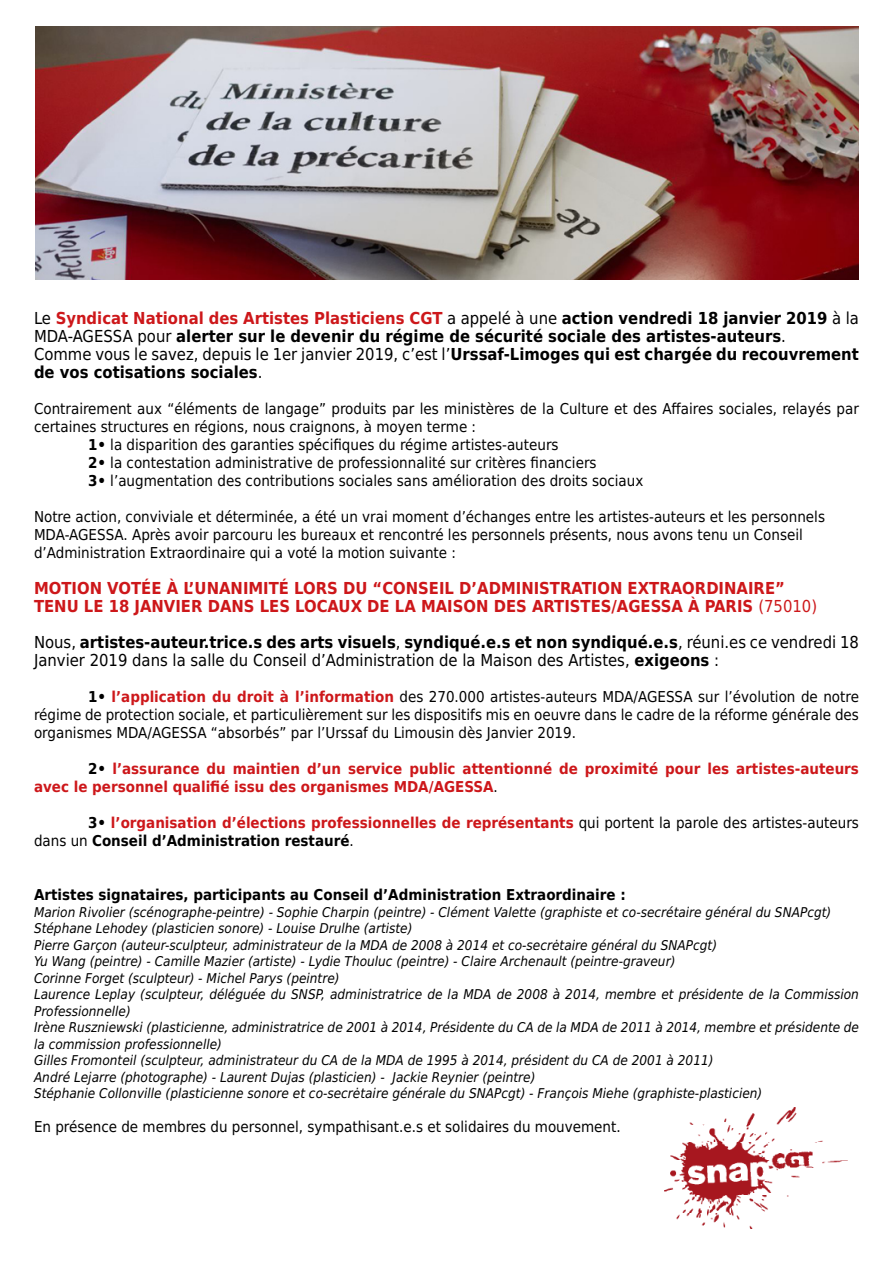
<style>
.page{position:relative;width:893px;height:1263px;background:#fff}
.page>*{position:absolute;margin:0;border:0;box-sizing:border-box;transform-origin:0 0}
.t1{font:700 16.5px/18px "DejaVu Sans Condensed";color:#000}
.t2{font:16.5px/18px "DejaVu Sans Condensed";color:#000}
.t3{font:700 16.5px/18px "DejaVu Sans Condensed";color:#cd171a}
.t4{font:15px/18px "DejaVu Sans Condensed";color:#000}
.t5{font:700 15px/18px "DejaVu Sans Condensed";color:#cd171a}
.t6{font:700 15px "DejaVu Sans Condensed";color:#000}
.t7{font:italic 13.5px/16.5px "DejaVu Sans Condensed";color:#000}
.s1{font-weight:400}
.s2{color:#cd171a}
.s3{font-weight:700}
.s4{font-weight:700;color:#cd171a}
.s5{color:#000}
.s6{font-weight:400;color:#000}
</style>
<div class="page">
<img style="left:36px;top:26px;width:822px;height:254px">
<img style="left:664px;top:1107px;width:183px;height:121px">
<p class="t1" style="left:34px;top:309px;width:826px"><span class="s1">Le</span> <span class="s2">Syndicat National des Artistes Plasticiens CGT</span> <span class="s1">a appelé à une</span> action vendredi 18 janvier 2019 <span class="s1">à la MDA-AGESSA pour</span> alerter sur le devenir du régime de sécurité sociale des artistes-auteurs<span class="s1">.<br>Comme vous le savez, depuis le 1er janvier 2019, c’est l’</span>Urssaf-Limoges qui est chargée du recouvrement de vos cotisations sociales<span class="s1">.</span></p>
<p class="t4" style="left:34px;top:399px;width:826px">Contrairement aux “éléments de langage” produits par les ministères de la Culture et des Affaires sociales, relayés par</p>
<p class="t4" style="left:34px;top:417px;width:444px">certaines structures en régions, nous craignons, à moyen terme :</p>
<p class="t4" style="left:88px;top:435px;width:472px"><span class="s3">1•</span> la disparition des garanties spécifiques du régime artistes-auteurs</p>
<p class="t4" style="left:88px;top:453px;width:510px"><span class="s3">2•</span> la contestation administrative de professionnalité sur critères financiers</p>
<p class="t4" style="left:88px;top:471px;width:557px"><span class="s3">3•</span> l’augmentation des contributions sociales sans amélioration des droits sociaux</p>
<p class="t4" style="left:34px;top:507px;width:792px">Notre action, conviviale et déterminée, a été un vrai moment d’échanges entre les artistes-auteurs et les personnels<br>MDA-AGESSA. Après avoir parcouru les bureaux et rencontré les personnels présents, nous avons tenu un Conseil d’Administration Extraordinaire qui a voté la motion suivante :</p>
<p class="t3" style="left:34px;top:579px;width:785px">MOTION VOTÉE À L’UNANIMITÉ LORS DU “CONSEIL D’ADMINISTRATION EXTRAORDINAIRE”<br>TENU LE 18 JANVIER DANS LES LOCAUX DE LA MAISON DES ARTISTES/AGESSA À PARIS <span class="s1">(75010)</span></p>
<p class="t2" style="left:34px;top:633px;width:826px">Nous, <span class="s3">artistes-auteur.trice.s des arts visuels</span>, <span class="s3">syndiqué.e.s et non syndiqué.e.s</span>, réuni.es ce vendredi 18<br>Janvier 2019 dans la salle du Conseil d’Administration de la Maison des Artistes, <span class="s3">exigeons</span> :</p>
<p class="t4" style="left:34px;top:687px;width:826px;text-align:justify;text-indent:54px"><span class="s3">1•</span> <span class="s4">l’application du droit à l’information</span> des 270.000 artistes-auteurs MDA/AGESSA sur l’évolution de notre régime de protection sociale, et particulièrement sur les dispositifs mis en oeuvre dans le cadre de la réforme générale des organismes MDA/AGESSA “absorbés” par l’Urssaf du Limousin dès Janvier 2019.</p>
<p class="t5" style="left:34px;top:759px;width:826px;text-indent:54px"><span class="s5">2•</span> l’assurance du maintien d’un service public attentionné de proximité pour les artistes-auteurs avec le personnel qualifié issu des organismes MDA/AGESSA<span class="s6">.</span></p>
<p class="t5" style="left:34px;top:813px;width:826px;text-indent:54px"><span class="s5">3•</span> l’organisation d’élections professionnelles de représentants <span class="s6">qui portent la parole des artistes-auteurs dans un</span> <span class="s5">Conseil d’Administration restauré</span><span class="s6">.</span></p>
<p class="t6" style="left:34px;top:882px;width:593px">Artistes signataires, participants au Conseil d’Administration Extraordinaire :</p>
<p class="t7" style="left:34px;top:903px;width:826px">Marion Rivolier (scénographe-peintre) - Sophie Charpin (peintre) - Clément Valette (graphiste et co-secrétaire général du SNAPcgt)<br>Stéphane Lehodey (plasticien sonore) - Louise Drulhe (artiste)<br>Pierre Garçon (auteur-sculpteur, administrateur de la MDA de 2008 à 2014 et co-secrėtaire général du SNAPcgt)<br>Yu Wang (peintre) - Camille Mazier (artiste) - Lydie Thouluc (peintre) - Claire Archenault (peintre-graveur)<br>Corinne Forget (sculpteur) - Michel Parys (peintre)<br>Laurence Leplay (sculpteur, déléguée du SNSP, administratrice de la MDA de 2008 à 2014, membre et présidente de la Commission Professionnelle)<br>Irène Ruszniewski (plasticienne, administratrice de 2001 à 2014, Présidente du CA de la MDA de 2011 à 2014, membre et présidente de la commission professionnelle)<br>Gilles Fromonteil (sculpteur, administrateur du CA de la MDA de 1995 à 2014, président du CA de 2001 à 2011)<br>André Lejarre (photographe) - Laurent Dujas (plasticien) - Jackie Reynier (peintre)<br>Stéphanie Collonville (plasticienne sonore et co-secrėtaire générale du SNAPcgt) - François Miehe (graphiste-plasticien)</p>
<p class="t4" style="left:34px;top:1117px;width:588px">En présence de membres du personnel, sympathisant.e.s et solidaires du mouvement.</p>
</div>
